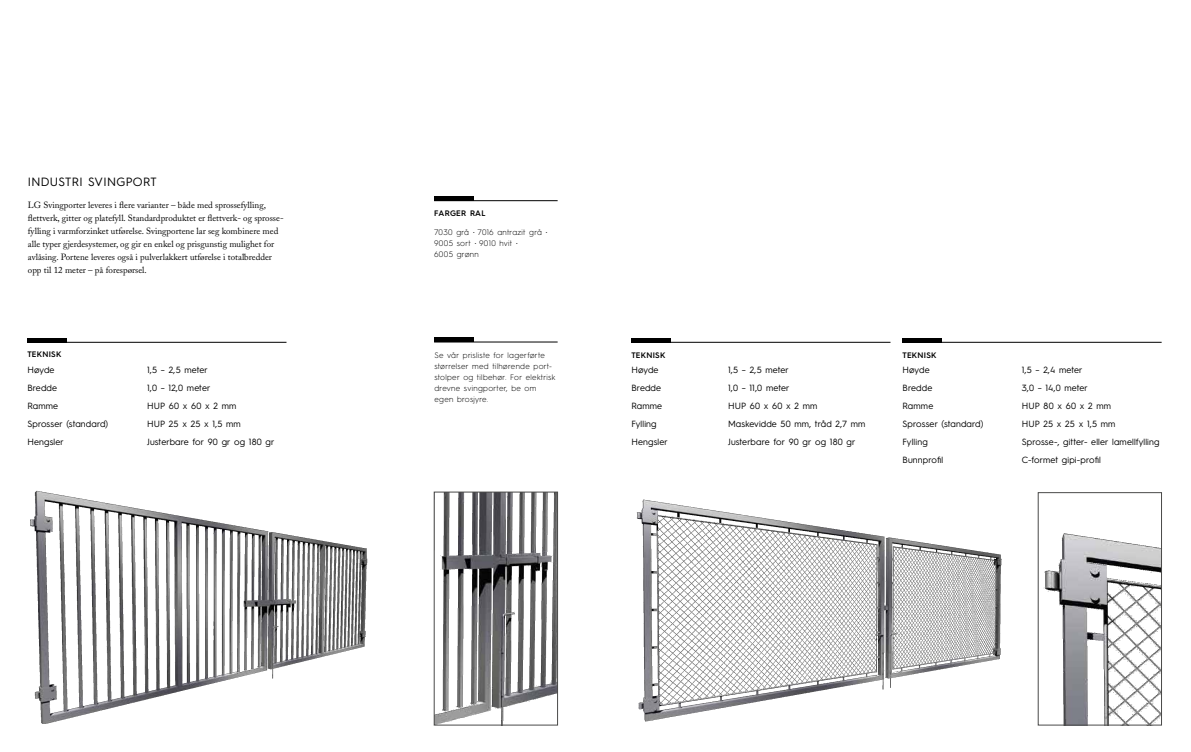
<style>
.page{position:relative;width:1191px;height:752px;background:#fff}
.page>*{position:absolute;margin:0;border:0;box-sizing:border-box;transform-origin:0 0}
.t1{font:12px "Hurme Geometric Sans 3";letter-spacing:.03em;color:#000}
.t2{font:9px/18px "Hurme Geometric Sans 3";letter-spacing:.02em;color:#000}
.t3{font:9px/13px "Adobe Caslon";color:#000}
.t4{font:300 8px/11px "Hurme Geometric Sans 3";letter-spacing:.04em;color:#000}
.t5{font:600 8px "Hurme Geometric Sans 3";letter-spacing:.03em;color:#000}
.s1{font-family:"Helvetica Neue"}
</style>
<div class="page">
<img style="left:30px;top:490px;width:338px;height:233px">
<img style="left:436px;top:493px;width:119px;height:229px">
<div style="left:434px;top:491px;width:123px;height:233px;border:1px solid #4a4a49"></div>
<img style="left:636px;top:499px;width:365px;height:222px">
<img style="left:1044px;top:533px;width:115px;height:189px">
<div style="left:1038px;top:492px;width:123px;height:232px;border:1px solid #4a4a49"></div>
<hr style="left:27px;top:342px;width:259px;height:1px;background:#000">
<hr style="left:631px;top:342px;width:259px;height:1px;background:#000">
<hr style="left:902px;top:342px;width:259px;height:1px;background:#000">
<hr style="left:27px;top:338px;width:40px;height:4px;background:#000">
<hr style="left:631px;top:338px;width:39px;height:4px;background:#000">
<hr style="left:902px;top:338px;width:39px;height:4px;background:#000">
<hr style="left:434px;top:341px;width:123px;height:1px;background:#000">
<div style="left:434px;top:337px;width:39px;height:5px;background:#000"></div>
<div style="left:434px;top:196px;width:39px;height:5px;background:#000"></div>
<hr style="left:434px;top:200px;width:123px;height:1px;background:#000">
<h1 class="t1" style="left:28px;top:173px;width:130px">INDUSTRI SVINGPORT</h1>
<p class="t3" style="left:28px;top:198px;width:257px">LG Svingporter leveres i flere varianter – både med sprossefylling, flettverk, gitter og platefyll. Standardproduktet er flettverk- og sprosse&shy;fylling i varmforzinket utførelse. Svingportene lar seg kombinere med alle typer gjerdesystemer, og gir en enkel og prisgunstig mulighet for avlåsing. Portene leveres også i pulverlakkert utførelse i totalbredder opp til 12 meter – på forespørsel.</p>
<p class="t5" style="left:434px;top:207px;width:53px">FARGER RAL</p>
<p class="t4" style="left:434px;top:226px;width:115px">7030 grå <span class="s1">·</span> 7016 antrazit grå <span class="s1">·<br></span>9005 sort <span class="s1">·</span> 9010 hvit <span class="s1">·<br></span>6005 grønn</p>
<p class="t5" style="left:27px;top:349px;width:35px">TEKNISK</p>
<p class="t5" style="left:631px;top:349px;width:35px">TEKNISK</p>
<p class="t5" style="left:902px;top:349px;width:35px">TEKNISK</p>
<p class="t4" style="left:434px;top:348px;width:122px">Se vår prisliste for lagerførte størrelser med tilhørende port&shy;stolper og tilbehør. For elektrisk drevne svingporter, be om egen brosjyre.</p>
<p class="t2" style="left:147px;top:360px;width:129px">1,5 – 2,5 meter<br>1,0 – 12,0 meter<br>HUP 60 x 60 x 2 mm<br>HUP 25 x 25 x 1,5 mm<br>Justerbare for 90 gr og 180 gr</p>
<p class="t2" style="left:728px;top:360px;width:139px">1,5 – 2,5 meter<br>1,0 – 11,0 meter<br>HUP 60 x 60 x 2 mm<br>Maskevidde 50 mm, tråd 2,7 mm<br>Justerbare for 90 gr og 180 gr</p>
<p class="t2" style="left:1021px;top:360px;width:139px">1,5 – 2,4 meter<br>3,0 – 14,0 meter<br>HUP 80 x 60 x 2 mm<br>HUP 25 x 25 x 1,5 mm<br>Sprosse-, gitter- eller lamellfylling<br>C-formet gipi-profil</p>
<p class="t2" style="left:27px;top:360px;width:82px">Høyde<br>Bredde<br>Ramme<br>Sprosser (standard)<br>Hengsler</p>
<p class="t2" style="left:631px;top:360px;width:38px">Høyde<br>Bredde<br>Ramme<br>Fylling<br>Hengsler</p>
<p class="t2" style="left:902px;top:360px;width:82px">Høyde<br>Bredde<br>Ramme<br>Sprosser (standard)<br>Fylling<br>Bunnprofil</p>
</div>
